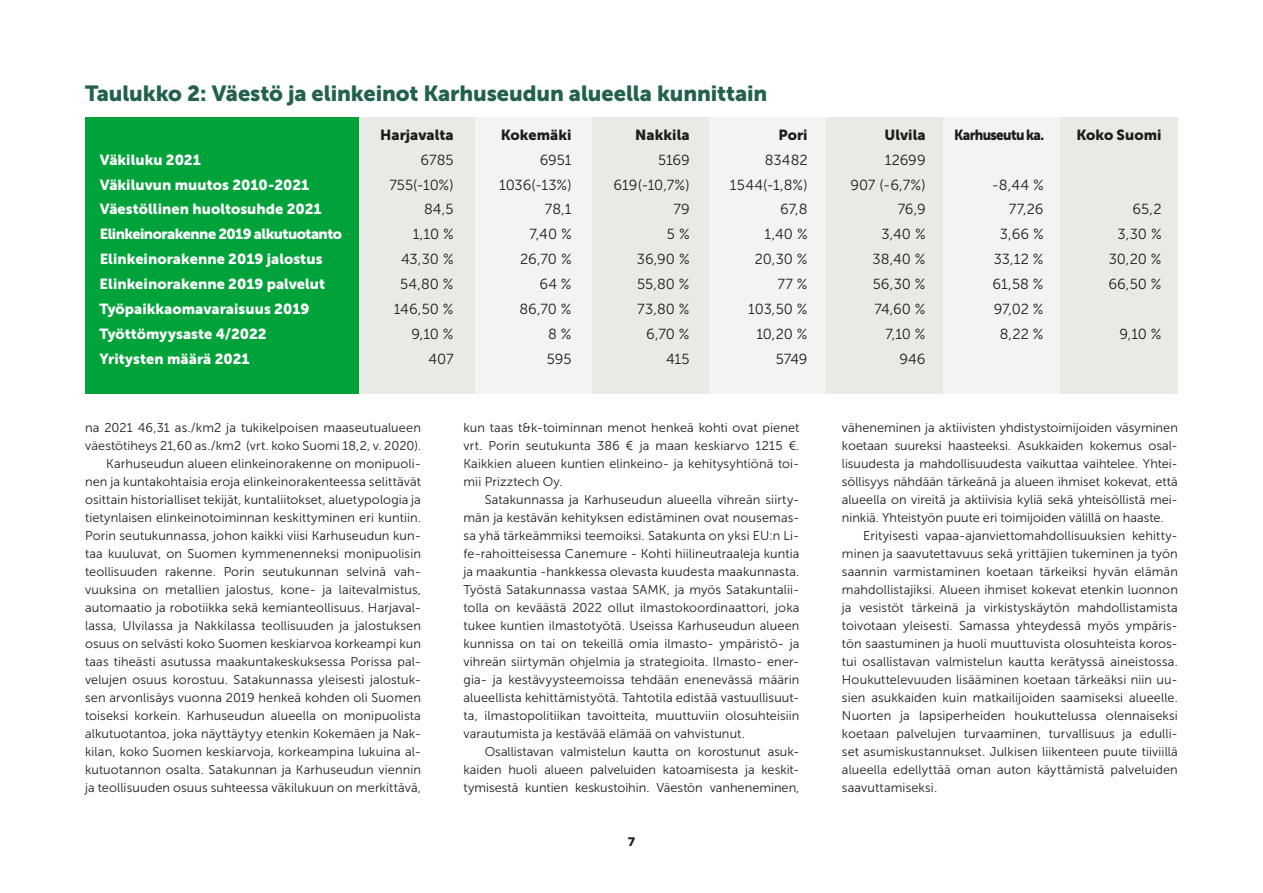
<style>
.page{position:relative;width:1263px;height:893px;background:#fff}
.page>*{position:absolute;margin:0;border:0;box-sizing:border-box;transform-origin:0 0}
.t1{font:21.75px "Museo Sans 900";letter-spacing:-.005em;color:#21614d}
.t2{font:14.55px "Museo Sans 300";color:#1d1d1b}
.t3{font:14.55px "Museo Sans 900";color:#fff}
.t4{font:14.55px "Museo Sans 900";color:#1d1d1b}
.t5{font:14.55px "Museo Sans 900";letter-spacing:-.035em;color:#fff}
.t6{font:14.55px "Museo Sans 900";letter-spacing:-.045em;color:#1d1d1b;scale:.92 1}
.t7{font:12.75px/18px "Museo Sans 300";letter-spacing:.01em;color:#1d1d1b;text-align:justify}
.t8{font:800 12.75px "AXIS";color:#1d1d1b}
</style>
<div class="page">
<div style="left:358px;top:117px;width:117px;height:277px;background:#e8eae4"></div>
<div style="left:475px;top:117px;width:117px;height:277px;background:#f3f4f2"></div>
<div style="left:592px;top:117px;width:117px;height:277px;background:#e8eae4"></div>
<div style="left:709px;top:117px;width:118px;height:277px;background:#f3f4f2"></div>
<div style="left:827px;top:117px;width:117px;height:277px;background:#e8eae4"></div>
<div style="left:944px;top:117px;width:117px;height:277px;background:#f3f4f2"></div>
<div style="left:1061px;top:117px;width:117px;height:277px;background:#e8eae4"></div>
<div style="left:85px;top:117px;width:273px;height:277px;background:#00a23a"></div>
<h1 class="t1" style="left:85px;top:81px;width:684px">Taulukko 2: Väestö ja elinkeinot Karhuseudun alueella kunnittain</h1>
<p class="t4" style="left:380px;top:126px;width:75px">Harjavalta</p>
<p class="t4" style="left:501px;top:126px;width:72px">Kokemäki</p>
<p class="t4" style="left:635px;top:126px;width:56px">Nakkila</p>
<p class="t4" style="left:778px;top:126px;width:31px">Pori</p>
<p class="t4" style="left:884px;top:126px;width:43px">Ulvila</p>
<p class="t6" style="left:954px;top:126px;width:99px">Karhuseutu ka.</p>
<p class="t4" style="left:1076px;top:126px;width:87px">Koko Suomi</p>
<p class="t3" style="left:100px;top:151px;width:103px">Väkiluku 2021</p>
<p class="t2" style="left:421px;top:152px;width:35px">6785</p>
<p class="t2" style="left:540px;top:152px;width:33px">6951</p>
<p class="t2" style="left:658px;top:152px;width:33px">5169</p>
<p class="t2" style="left:765px;top:152px;width:44px">83482</p>
<p class="t2" style="left:885px;top:152px;width:42px">12699</p>
<p class="t3" style="left:100px;top:176px;width:211px">Väkiluvun muutos 2010-2021</p>
<p class="t2" style="left:389px;top:177px;width:66px">755(-10%)</p>
<p class="t2" style="left:499px;top:177px;width:74px">1036(-13%)</p>
<p class="t2" style="left:614px;top:177px;width:78px">619(-10,7%)</p>
<p class="t2" style="left:730px;top:177px;width:79px">1544(-1,8%)</p>
<p class="t2" style="left:850px;top:177px;width:77px">907 (-6,7%)</p>
<p class="t2" style="left:992px;top:177px;width:53px">-8,44 %</p>
<p class="t3" style="left:100px;top:201px;width:224px">Väestöllinen huoltosuhde 2021</p>
<p class="t2" style="left:424px;top:202px;width:31px">84,5</p>
<p class="t2" style="left:545px;top:202px;width:28px">78,1</p>
<p class="t2" style="left:673px;top:202px;width:18px">79</p>
<p class="t2" style="left:780px;top:202px;width:29px">67,8</p>
<p class="t2" style="left:898px;top:202px;width:29px">76,9</p>
<p class="t2" style="left:1009px;top:202px;width:36px">77,26</p>
<p class="t2" style="left:1132px;top:202px;width:31px">65,2</p>
<p class="t5" style="left:100px;top:226px;width:244px">Elinkeinorakenne 2019 alkutuotanto</p>
<p class="t2" style="left:413px;top:227px;width:42px">1,10 %</p>
<p class="t2" style="left:529px;top:227px;width:44px">7,40 %</p>
<p class="t2" style="left:667px;top:227px;width:24px">5 %</p>
<p class="t2" style="left:765px;top:227px;width:44px">1,40 %</p>
<p class="t2" style="left:881px;top:227px;width:46px">3,40 %</p>
<p class="t2" style="left:1000px;top:227px;width:45px">3,66 %</p>
<p class="t2" style="left:1117px;top:227px;width:46px">3,30 %</p>
<p class="t3" style="left:100px;top:251px;width:224px">Elinkeinorakenne 2019 jalostus</p>
<p class="t2" style="left:401px;top:252px;width:54px">43,30 %</p>
<p class="t2" style="left:520px;top:252px;width:53px">26,70 %</p>
<p class="t2" style="left:637px;top:252px;width:54px">36,90 %</p>
<p class="t2" style="left:755px;top:252px;width:54px">20,30 %</p>
<p class="t2" style="left:872px;top:252px;width:55px">38,40 %</p>
<p class="t2" style="left:994px;top:252px;width:51px">33,12 %</p>
<p class="t2" style="left:1109px;top:252px;width:54px">30,20 %</p>
<p class="t3" style="left:100px;top:276px;width:227px">Elinkeinorakenne 2019 palvelut</p>
<p class="t2" style="left:400px;top:277px;width:55px">54,80 %</p>
<p class="t2" style="left:539px;top:277px;width:34px">64 %</p>
<p class="t2" style="left:637px;top:277px;width:54px">55,80 %</p>
<p class="t2" style="left:777px;top:277px;width:32px">77 %</p>
<p class="t2" style="left:873px;top:277px;width:54px">56,30 %</p>
<p class="t2" style="left:993px;top:277px;width:52px">61,58 %</p>
<p class="t2" style="left:1108px;top:277px;width:55px">66,50 %</p>
<p class="t3" style="left:100px;top:301px;width:211px">Työpaikkaomavaraisuus 2019</p>
<p class="t2" style="left:394px;top:301px;width:61px">146,50 %</p>
<p class="t2" style="left:519px;top:301px;width:54px">86,70 %</p>
<p class="t2" style="left:637px;top:301px;width:54px">73,80 %</p>
<p class="t2" style="left:748px;top:301px;width:61px">103,50 %</p>
<p class="t2" style="left:874px;top:301px;width:53px">74,60 %</p>
<p class="t2" style="left:994px;top:301px;width:51px">97,02 %</p>
<p class="t3" style="left:100px;top:326px;width:168px">Työttömyysaste 4/2022</p>
<p class="t2" style="left:411px;top:326px;width:44px">9,10 %</p>
<p class="t2" style="left:548px;top:326px;width:25px">8 %</p>
<p class="t2" style="left:646px;top:326px;width:45px">6,70 %</p>
<p class="t2" style="left:756px;top:326px;width:53px">10,20 %</p>
<p class="t2" style="left:885px;top:326px;width:42px">7,10 %</p>
<p class="t2" style="left:1000px;top:326px;width:45px">8,22 %</p>
<p class="t2" style="left:1119px;top:326px;width:44px">9,10 %</p>
<p class="t3" style="left:100px;top:351px;width:152px">Yritysten määrä 2021</p>
<p class="t2" style="left:428px;top:351px;width:27px">407</p>
<p class="t2" style="left:547px;top:351px;width:26px">595</p>
<p class="t2" style="left:666px;top:351px;width:25px">415</p>
<p class="t2" style="left:776px;top:351px;width:33px">5749</p>
<p class="t2" style="left:899px;top:351px;width:28px">946</p>
<p class="t7" style="left:85px;top:419px;width:337px;text-align:right">na 2021 46,31 as./km2 ja tukikelpoisen maaseutualueen väestötiheys 21,60 as./km2 (vrt. koko Suomi 18,2, v. 2020).<br>Karhuseudun alueen elinkeinorakenne on monipuoli&shy;nen ja kuntakohtaisia eroja elinkeinorakenteessa selittävät osittain historialliset tekijät, kuntaliitokset, aluetypologia ja tietynlaisen elinkeinotoiminnan keskittyminen eri kuntiin.<br>Porin seutukunnassa, johon kaikki viisi Karhuseudun kun&shy;taa kuuluvat, on Suomen kymmenenneksi monipuolisin teollisuuden rakenne. Porin seutukunnan selvinä vah&shy;vuuksina on metallien jalostus, kone- ja laitevalmistus, automaatio ja robotiikka sekä kemianteollisuus. Harjaval&shy;lassa, Ulvilassa ja Nakkilassa teollisuuden ja jalostuksen osuus on selvästi koko Suomen keskiarvoa korkeampi kun taas tiheästi asutussa maakuntakeskuksessa Porissa pal&shy;velujen osuus korostuu. Satakunnassa yleisesti jalostuk&shy;sen arvonlisäys vuonna 2019 henkeä kohden oli Suomen toiseksi korkein. Karhuseudun alueella on monipuolista alkutuotantoa, joka näyttäytyy etenkin Kokemäen ja Nak&shy;kilan, koko Suomen keskiarvoja, korkeampina lukuina al&shy;kutuotannon osalta. Satakunnan ja Karhuseudun viennin ja teollisuuden osuus suhteessa väkilukuun on merkittävä,</p>
<p class="t7" style="left:463px;top:419px;width:337px">kun taas t&amp;k-toiminnan menot henkeä kohti ovat pienet vrt. Porin seutukunta 386 € ja maan keskiarvo 1215 €.<br>Kaikkien alueen kuntien elinkeino- ja kehitysyhtiönä toi&shy;mii Prizztech Oy.</p>
<p class="t7" style="left:463px;top:491px;width:337px;text-indent:21px">Satakunnassa ja Karhuseudun alueella vihreän siirty&shy;män ja kestävän kehityksen edistäminen ovat nousemas&shy;sa yhä tärkeämmiksi teemoiksi. Satakunta on yksi EU:n Li&shy;fe-rahoitteisessa Canemure - Kohti hiilineutraaleja kuntia ja maakuntia -hankkessa olevasta kuudesta maakunnasta.<br>Työstä Satakunnassa vastaa SAMK, ja myös Satakuntalii&shy;tolla on keväästä 2022 ollut ilmastokoordinaattori, joka tukee kuntien ilmastotyötä. Useissa Karhuseudun alueen kunnissa on tai on tekeillä omia ilmasto- ympäristö- ja vihreän siirtymän ohjelmia ja strategioita. Ilmasto- ener&shy;gia- ja kestävyysteemoissa tehdään enenevässä määrin alueellista kehittämistyötä. Tahtotila edistää vastuullisuut&shy;ta, ilmastopolitiikan tavoitteita, muuttuviin olosuhteisiin varautumista ja kestävää elämää on vahvistunut.</p>
<p class="t7" style="left:463px;top:743px;width:337px;text-indent:21px">Osallistavan valmistelun kautta on korostunut asuk&shy;kaiden huoli alueen palveluiden katoamisesta ja keskit&shy;tymisestä kuntien keskustoihin. Väestön vanheneminen,</p>
<p class="t8" style="left:628px;top:833px;width:9px">7</p>
<p class="t7" style="left:842px;top:419px;width:337px">väheneminen ja aktiivisten yhdistystoimijoiden väsyminen koetaan suureksi haasteeksi. Asukkaiden kokemus osal&shy;lisuudesta ja mahdollisuudesta vaikuttaa vaihtelee. Yhtei&shy;söllisyys nähdään tärkeänä ja alueen ihmiset kokevat, että alueella on vireitä ja aktiivisia kyliä sekä yhteisöllistä mei&shy;ninkiä. Yhteistyön puute eri toimijoiden välillä on haaste.</p>
<p class="t7" style="left:842px;top:527px;width:337px;text-indent:21px">Erityisesti vapaa-ajanviettomahdollisuuksien kehitty&shy;minen ja saavutettavuus sekä yrittäjien tukeminen ja työn saannin varmistaminen koetaan tärkeiksi hyvän elämän mahdollistajiksi. Alueen ihmiset kokevat etenkin luonnon ja vesistöt tärkeinä ja virkistyskäytön mahdollistamista toivotaan yleisesti. Samassa yhteydessä myös ympäris&shy;tön saastuminen ja huoli muuttuvista olosuhteista koros&shy;tui osallistavan valmistelun kautta kerätyssä aineistossa.<br>Houkuttelevuuden lisääminen koetaan tärkeäksi niin uu&shy;sien asukkaiden kuin matkailijoiden saamiseksi alueelle.<br>Nuorten ja lapsiperheiden houkuttelussa olennaiseksi koetaan palvelujen turvaaminen, turvallisuus ja edulli&shy;set asumiskustannukset. Julkisen liikenteen puute tiiviillä alueella edellyttää oman auton käyttämistä palveluiden saavuttamiseksi.</p>
</div>
